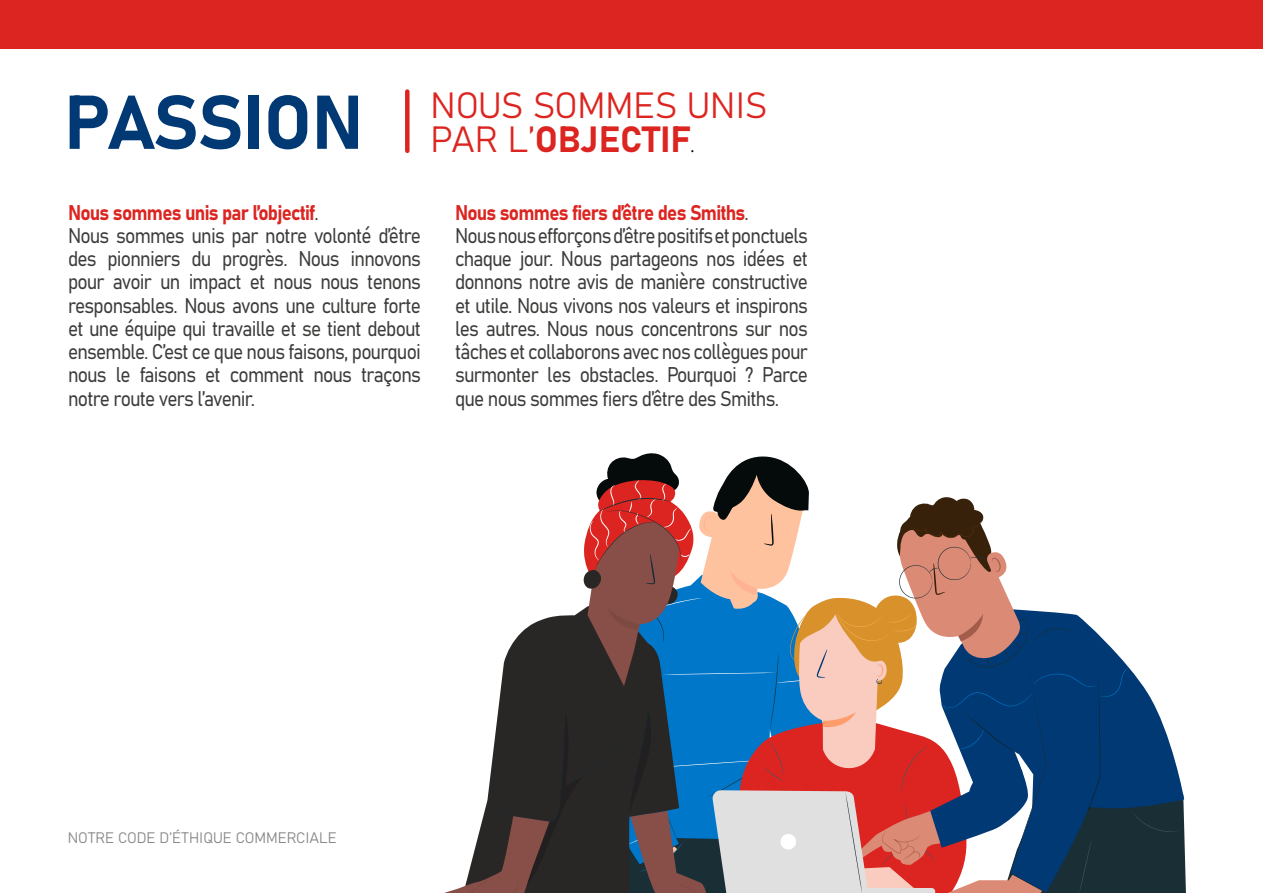
<style>
.page{position:relative;width:1263px;height:893px;background:#fff}
.page>*{position:absolute;margin:0;border:0;box-sizing:border-box;transform-origin:0 0}
.t1{font:36px/34.5px "Bahnschrift";color:#dc2520}
.t2{font:21px/23.2px "Bahnschrift";letter-spacing:-.04em;color:#3c3c3b;scale:.9 1}
.t3{font:15px "Bahnschrift";color:#878787}
.s1{font-size:75px;color:#003973}
.s2{font-family:"Minion Pro";font-size:18px;color:#000}
.s3{color:#dc2520}
</style>
<div class="page">
<div style="left:0;top:0;width:1263px;height:49px;background:#dc2520"></div>
<div style="left:405px;top:92px;width:5px;height:59px;background:#dc2520"></div>
<svg style="left:444px;top:453px;width:742px;height:440px"></svg>
<h1 class="t1" style="left:431px;top:86px;width:338px;text-indent:-367px"><span class="s1">PASSION</span> NOUS SOMMES UNIS<br>PAR L’OBJECTIF<span class="s2">.</span></h1>
<p class="t2" style="left:68px;top:199px;width:394px"><span class="s3">Nous sommes unis par l’objectif</span>.<br>Nous sommes unis par notre volonté d’être des pionniers du progrès. Nous innovons pour avoir un impact et nous nous tenons responsables. Nous avons une culture forte et une équipe qui travaille et se tient debout ensemble. C’est ce que nous faisons, pourquoi nous le faisons et comment nous traçons notre route vers l’avenir.</p>
<p class="t2" style="left:455px;top:199px;width:394px"><span class="s3">Nous sommes fiers d’être des Smiths</span>.<br>Nous nous efforçons d’être positifs et ponctuels chaque jour. Nous partageons nos idées et donnons notre avis de manière constructive et utile. Nous vivons nos valeurs et inspirons les autres. Nous nous concentrons sur nos tâches et collaborons avec nos collègues pour surmonter les obstacles. Pourquoi ? Parce que nous sommes fiers d’être des Smiths.</p>
<p class="t3" style="left:68px;top:827px;width:270px">NOTRE CODE D’ÉTHIQUE COMMERCIALE</p>
</div>
